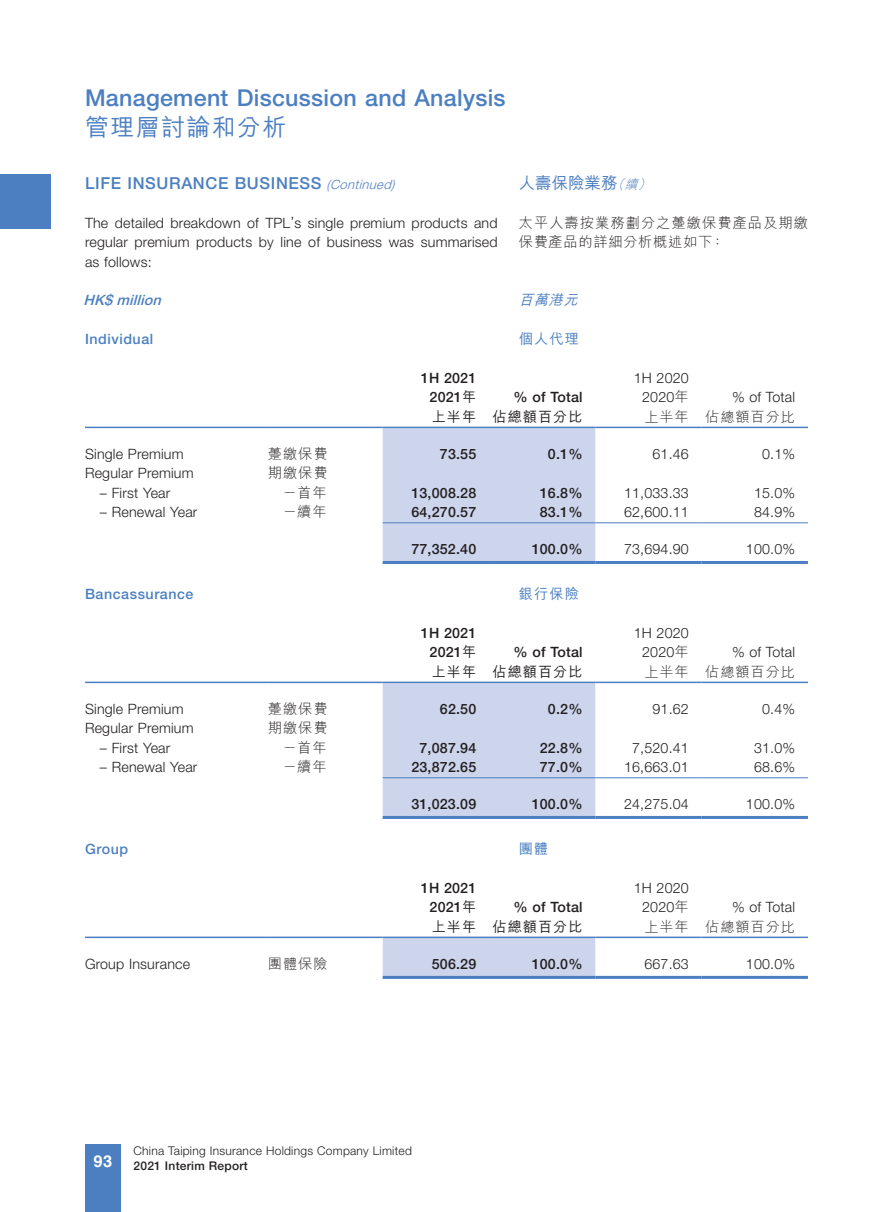
<style>
.page{position:relative;width:893px;height:1212px;background:#fff}
.page>*{position:absolute;margin:0;border:0;box-sizing:border-box;transform-origin:0 0}
.t1{font:500 24px "M Hei HK";letter-spacing:.055em;color:#4b7fc1}
.t2{font:500 23.25px "Helvetica Neue LT Std";letter-spacing:.01em;color:#4b7fc1}
.t3{font:500 16.5px "Helvetica Neue LT Std";letter-spacing:.04em;color:#4b7fc1}
.t4{font:500 16.5px "M Hei HK";color:#4b7fc1}
.t5{font:700 16.5px "Helvetica LT Std";color:#fff}
.t6{font:300 14.25px/19.5px "Helvetica Neue LT Std";letter-spacing:.015em;color:#231f20;text-align:center}
.t7{font:500 14.25px/19.5px "Helvetica Neue LT Std";letter-spacing:.015em;color:#231f20;text-align:right}
.t8{font:300 14.25px/19.5px "M Hei HK";letter-spacing:.065em;color:#231f20}
.t9{font:500 14.25px "Helvetica Neue LT Std";letter-spacing:.04em;color:#4b7fc1}
.t10{font:500 14.25px "M Hei HK";letter-spacing:.065em;color:#231f20}
.t11{font:500 14.25px "M Hei HK";letter-spacing:.08em;color:#4b7fc1}
.t12{font:italic 500 14.25px "Helvetica Neue LT Std";color:#4b7fc1}
.t13{font:italic 500 14.25px "M Hei HK";color:#4b7fc1}
.t14{font:300 12px "Helvetica Neue LT Std";letter-spacing:.02em;color:#231f20}
.t15{font:500 12px "Helvetica Neue LT Std";letter-spacing:.02em;color:#231f20}
.s1{font-weight:300;font-style:italic;font-size:12.75px}
.s2{font-family:"M Hei HK"}
</style>
<div class="page">
<div style="left:85px;top:1144px;width:36px;height:68px;background:#4b7fc1"></div>
<div style="left:0;top:174px;width:51px;height:55px;background:#4b7fc1"></div>
<div style="left:383px;top:428px;width:212px;height:133px;background:#ccd5ec"></div>
<hr style="left:85px;top:427px;width:183px;height:1px;background:#4b7fc1">
<hr style="left:268px;top:427px;width:115px;height:1px;background:#4b7fc1">
<hr style="left:383px;top:427px;width:106px;height:1px;background:#4b7fc1">
<hr style="left:489px;top:427px;width:106px;height:1px;background:#4b7fc1">
<hr style="left:595px;top:427px;width:107px;height:1px;background:#4b7fc1">
<hr style="left:702px;top:427px;width:106px;height:1px;background:#4b7fc1">
<hr style="left:383px;top:522px;width:106px;height:1px;background:#4b7fc1">
<hr style="left:489px;top:522px;width:106px;height:1px;background:#4b7fc1">
<hr style="left:595px;top:522px;width:107px;height:1px;background:#4b7fc1">
<hr style="left:702px;top:522px;width:106px;height:1px;background:#4b7fc1">
<hr style="left:383px;top:561px;width:106px;height:3px;background:#4b7fc1">
<hr style="left:489px;top:561px;width:106px;height:3px;background:#4b7fc1">
<hr style="left:595px;top:561px;width:107px;height:3px;background:#4b7fc1">
<hr style="left:702px;top:561px;width:106px;height:3px;background:#4b7fc1">
<div style="left:383px;top:683px;width:212px;height:133px;background:#ccd5ec"></div>
<hr style="left:85px;top:682px;width:183px;height:1px;background:#4b7fc1">
<hr style="left:268px;top:682px;width:115px;height:1px;background:#4b7fc1">
<hr style="left:383px;top:682px;width:106px;height:1px;background:#4b7fc1">
<hr style="left:489px;top:682px;width:106px;height:1px;background:#4b7fc1">
<hr style="left:595px;top:682px;width:107px;height:1px;background:#4b7fc1">
<hr style="left:702px;top:682px;width:106px;height:1px;background:#4b7fc1">
<hr style="left:383px;top:777px;width:106px;height:1px;background:#4b7fc1">
<hr style="left:489px;top:777px;width:106px;height:1px;background:#4b7fc1">
<hr style="left:595px;top:777px;width:107px;height:1px;background:#4b7fc1">
<hr style="left:702px;top:777px;width:106px;height:1px;background:#4b7fc1">
<hr style="left:383px;top:816px;width:106px;height:3px;background:#4b7fc1">
<hr style="left:489px;top:816px;width:106px;height:3px;background:#4b7fc1">
<hr style="left:595px;top:816px;width:107px;height:3px;background:#4b7fc1">
<hr style="left:702px;top:816px;width:106px;height:3px;background:#4b7fc1">
<div style="left:383px;top:938px;width:212px;height:38px;background:#ccd5ec"></div>
<hr style="left:85px;top:936px;width:183px;height:2px;background:#4b7fc1">
<hr style="left:268px;top:936px;width:115px;height:2px;background:#4b7fc1">
<hr style="left:383px;top:936px;width:106px;height:2px;background:#4b7fc1">
<hr style="left:489px;top:936px;width:106px;height:2px;background:#4b7fc1">
<hr style="left:595px;top:936px;width:107px;height:2px;background:#4b7fc1">
<hr style="left:702px;top:936px;width:106px;height:2px;background:#4b7fc1">
<hr style="left:383px;top:976px;width:106px;height:3px;background:#4b7fc1">
<hr style="left:489px;top:976px;width:106px;height:3px;background:#4b7fc1">
<hr style="left:595px;top:976px;width:107px;height:3px;background:#4b7fc1">
<hr style="left:702px;top:976px;width:106px;height:3px;background:#4b7fc1">
<h2 class="t2" style="left:85px;top:84px;width:422px">Management Discussion and Analysis</h2>
<h1 class="t1" style="left:85px;top:109px;width:203px">管理層討論和分析</h1>
<p class="t4" style="left:519px;top:171px;width:137px">人壽保險業務<span class="s1">（續）</span></p>
<p class="t8" style="left:519px;top:213px;width:291px">太平人壽按業務劃分之躉繳保費產品及期繳保費產品的詳細分析概述如下：</p>
<p class="t3" style="left:85px;top:173px;width:311px">LIFE INSURANCE BUSINESS <span class="s1">(Continued)</span></p>
<p class="t6" style="left:85px;top:213px;width:414px;text-align:justify">The detailed breakdown of TPL’s single premium products and regular premium products by line of business was summarised as follows:</p>
<p class="t12" style="left:84px;top:292px;width:83px">HK$ million</p>
<p class="t9" style="left:85px;top:330px;width:70px">Individual</p>
<p class="t7" style="left:421px;top:368px;width:57px">1H 2021<br>2021<span class="s2">年</span></p>
<p class="t10" style="left:432px;top:406px;width:46px">上半年</p>
<p class="t13" style="left:519px;top:290px;width:65px">百萬港元</p>
<p class="t11" style="left:519px;top:328px;width:62px">個人代理</p>
<p class="t6" style="left:634px;top:367px;width:57px">1H 2020<br>2020<span class="s2">年</span></p>
<p class="t8" style="left:644px;top:406px;width:46px">上半年</p>
<p class="t6" style="left:732px;top:387px;width:65px">% of Total</p>
<p class="t8" style="left:705px;top:406px;width:91px">佔總額百分比</p>
<p class="t7" style="left:514px;top:387px;width:70px">% of Total</p>
<p class="t10" style="left:493px;top:406px;width:91px">佔總額百分比</p>
<p class="t6" style="left:85px;top:443px;width:100px">Single Premium</p>
<p class="t8" style="left:268px;top:443px;width:61px">躉繳保費</p>
<p class="t7" style="left:440px;top:444px;width:38px">73.55</p>
<p class="t7" style="left:548px;top:444px;width:36px">0.1%</p>
<p class="t6" style="left:652px;top:443px;width:38px">61.46</p>
<p class="t6" style="left:762px;top:443px;width:35px">0.1%</p>
<p class="t6" style="left:85px;top:463px;width:110px">Regular Premium</p>
<p class="t8" style="left:268px;top:463px;width:61px">期繳保費</p>
<p class="t6" style="left:100px;top:482px;width:72px">– First Year</p>
<p class="t8" style="left:283px;top:482px;width:45px">－首年</p>
<p class="t7" style="left:411px;top:483px;width:66px">13,008.28</p>
<p class="t7" style="left:540px;top:483px;width:44px">16.8%</p>
<p class="t6" style="left:624px;top:482px;width:66px">11,033.33</p>
<p class="t6" style="left:754px;top:482px;width:43px">15.0%</p>
<p class="t6" style="left:100px;top:502px;width:99px">– Renewal Year</p>
<p class="t8" style="left:283px;top:502px;width:45px">－續年</p>
<p class="t7" style="left:411px;top:502px;width:66px">64,270.57</p>
<p class="t7" style="left:540px;top:502px;width:44px">83.1%</p>
<p class="t6" style="left:624px;top:502px;width:66px">62,600.11</p>
<p class="t6" style="left:754px;top:502px;width:43px">84.9%</p>
<p class="t7" style="left:411px;top:539px;width:66px">77,352.40</p>
<p class="t7" style="left:532px;top:539px;width:52px">100.0%</p>
<p class="t6" style="left:624px;top:538px;width:66px">73,694.90</p>
<p class="t6" style="left:746px;top:538px;width:51px">100.0%</p>
<p class="t9" style="left:85px;top:585px;width:110px">Bancassurance</p>
<p class="t7" style="left:421px;top:623px;width:57px">1H 2021<br>2021<span class="s2">年</span></p>
<p class="t10" style="left:432px;top:661px;width:46px">上半年</p>
<p class="t11" style="left:519px;top:583px;width:62px">銀行保險</p>
<p class="t6" style="left:634px;top:622px;width:57px">1H 2020<br>2020<span class="s2">年</span></p>
<p class="t8" style="left:644px;top:661px;width:46px">上半年</p>
<p class="t6" style="left:732px;top:642px;width:65px">% of Total</p>
<p class="t8" style="left:705px;top:661px;width:91px">佔總額百分比</p>
<p class="t7" style="left:514px;top:642px;width:70px">% of Total</p>
<p class="t10" style="left:493px;top:661px;width:91px">佔總額百分比</p>
<p class="t6" style="left:85px;top:698px;width:100px">Single Premium</p>
<p class="t8" style="left:268px;top:698px;width:61px">躉繳保費</p>
<p class="t7" style="left:440px;top:699px;width:38px">62.50</p>
<p class="t7" style="left:548px;top:699px;width:36px">0.2%</p>
<p class="t6" style="left:652px;top:698px;width:38px">91.62</p>
<p class="t6" style="left:762px;top:698px;width:35px">0.4%</p>
<p class="t6" style="left:85px;top:718px;width:110px">Regular Premium</p>
<p class="t8" style="left:268px;top:718px;width:61px">期繳保費</p>
<p class="t6" style="left:100px;top:737px;width:72px">– First Year</p>
<p class="t8" style="left:283px;top:737px;width:45px">－首年</p>
<p class="t7" style="left:420px;top:737px;width:58px">7,087.94</p>
<p class="t7" style="left:540px;top:737px;width:44px">22.8%</p>
<p class="t6" style="left:632px;top:737px;width:58px">7,520.41</p>
<p class="t6" style="left:754px;top:737px;width:43px">31.0%</p>
<p class="t6" style="left:100px;top:757px;width:99px">– Renewal Year</p>
<p class="t8" style="left:283px;top:757px;width:45px">－續年</p>
<p class="t7" style="left:411px;top:757px;width:66px">23,872.65</p>
<p class="t7" style="left:540px;top:757px;width:44px">77.0%</p>
<p class="t6" style="left:624px;top:757px;width:66px">16,663.01</p>
<p class="t6" style="left:754px;top:757px;width:43px">68.6%</p>
<p class="t7" style="left:411px;top:794px;width:66px">31,023.09</p>
<p class="t7" style="left:532px;top:794px;width:52px">100.0%</p>
<p class="t6" style="left:624px;top:793px;width:66px">24,275.04</p>
<p class="t6" style="left:746px;top:793px;width:51px">100.0%</p>
<p class="t9" style="left:85px;top:840px;width:45px">Group</p>
<p class="t7" style="left:421px;top:878px;width:57px">1H 2021<br>2021<span class="s2">年</span></p>
<p class="t10" style="left:432px;top:916px;width:46px">上半年</p>
<p class="t11" style="left:519px;top:838px;width:31px">團體</p>
<p class="t6" style="left:634px;top:877px;width:57px">1H 2020<br>2020<span class="s2">年</span></p>
<p class="t8" style="left:644px;top:916px;width:46px">上半年</p>
<p class="t6" style="left:732px;top:897px;width:65px">% of Total</p>
<p class="t8" style="left:705px;top:916px;width:91px">佔總額百分比</p>
<p class="t7" style="left:514px;top:897px;width:70px">% of Total</p>
<p class="t10" style="left:493px;top:916px;width:91px">佔總額百分比</p>
<p class="t6" style="left:85px;top:953px;width:107px">Group Insurance</p>
<p class="t8" style="left:268px;top:953px;width:61px">團體保險</p>
<p class="t7" style="left:432px;top:953px;width:46px">506.29</p>
<p class="t7" style="left:532px;top:953px;width:52px">100.0%</p>
<p class="t6" style="left:644px;top:953px;width:46px">667.63</p>
<p class="t6" style="left:746px;top:953px;width:51px">100.0%</p>
<p class="t14" style="left:134px;top:1143px;width:280px">China Taiping Insurance Holdings Company Limited</p>
<p class="t5" style="left:93px;top:1151px;width:20px">93</p>
<p class="t15" style="left:134px;top:1158px;width:116px">2021 Interim Report</p>
</div>
